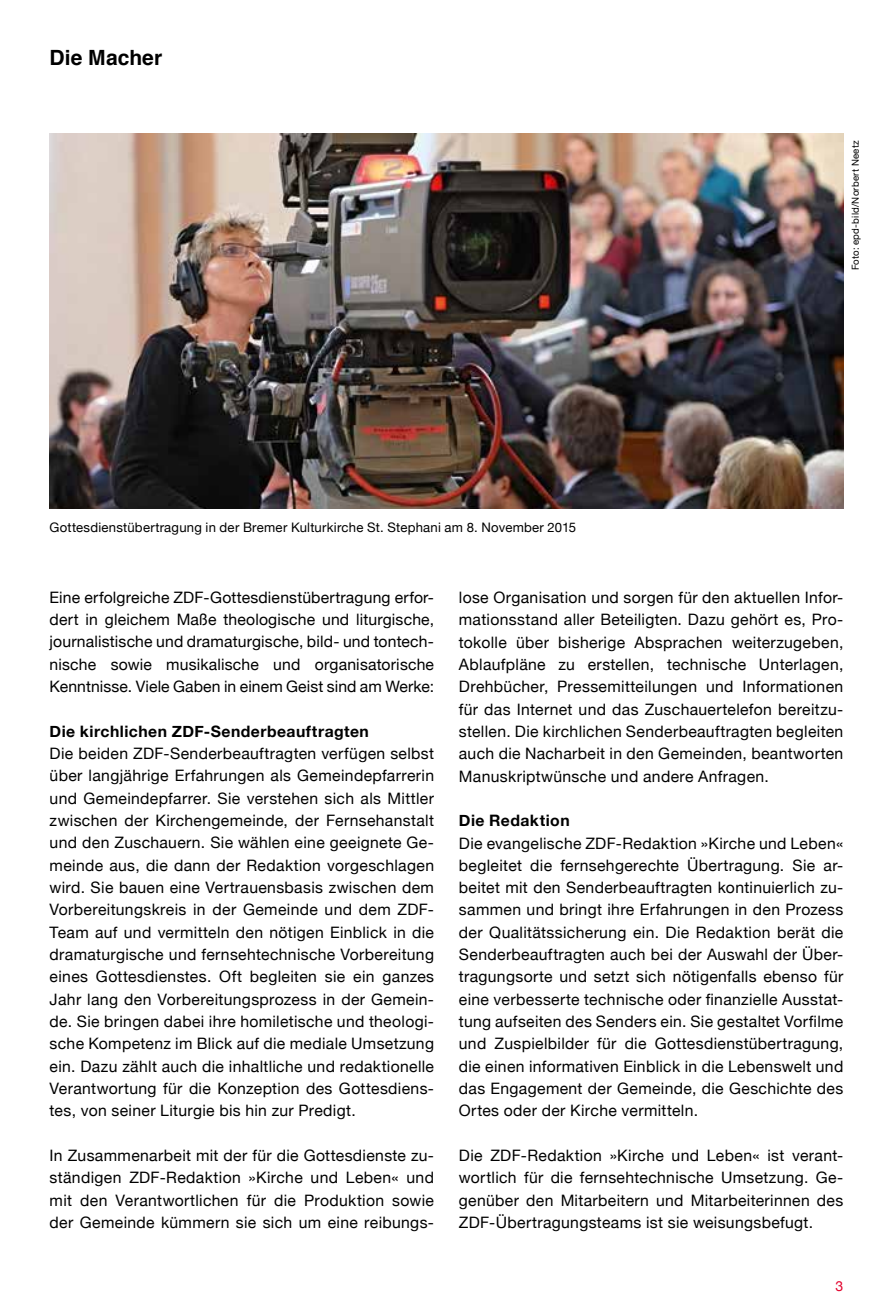
<style>
.page{position:relative;width:893px;height:1315px;background:#fff}
.page>*{position:absolute;margin:0;border:0;box-sizing:border-box;transform-origin:0 0}
.t1{font:700 21px "Helvetica";color:#000}
.t2{font:15.75px/22.4px "Helvetica Neue";letter-spacing:.02em;color:#000;text-align:justify}
.t3{font:700 15.75px "Helvetica Neue";letter-spacing:.03em;color:#000}
.t4{font:14px "Helvetica Neue";color:#e2002b}
.t5{font:13.12px "Helvetica Neue";letter-spacing:.02em;color:#000}
.t6{font:9.62px "Helvetica Neue";letter-spacing:.025em;color:#000}
</style>
<div class="page">
<img style="left:50px;top:134px;width:793px;height:374px">
<h1 class="t1" style="left:50px;top:41px;width:114px">Die Macher</h1>
<p class="t6" style="left:848px;top:270px;width:132px;rotate:-90deg">Foto: epd-bild/Norbert Neetz</p>
<p class="t5" style="left:50px;top:518px;width:528px">Gottesdienstübertragung in der Bremer Kulturkirche St. Stephani am 8. November 2015</p>
<p class="t2" style="left:50px;top:587px;width:386px">Eine erfolgreiche ZDF-Gottesdienstübertragung erfor&shy;dert in gleichem Maße theologische und liturgische, journalistische und dramaturgische, bild- und tontech&shy;nische sowie musikalische und organisatorische Kenntnisse. Viele Gaben in einem Geist sind am Werke:</p>
<p class="t3" style="left:50px;top:719px;width:321px">Die kirchlichen ZDF-Senderbeauftragten</p>
<p class="t2" style="left:50px;top:743px;width:386px">Die beiden ZDF-Senderbeauftragten verfügen selbst über langjährige Erfahrungen als Gemeindepfarrerin und Gemeindepfarrer. Sie verstehen sich als Mittler zwischen der Kirchengemeinde, der Fernsehanstalt und den Zuschauern. Sie wählen eine geeignete Ge&shy;meinde aus, die dann der Redaktion vorgeschlagen wird. Sie bauen eine Vertrauensbasis zwischen dem Vorbereitungskreis in der Gemeinde und dem ZDF-Team auf und vermitteln den nötigen Einblick in die dramaturgische und fernsehtechnische Vorbereitung eines Gottesdienstes. Oft begleiten sie ein ganzes Jahr lang den Vorbereitungsprozess in der Gemein&shy;de. Sie bringen dabei ihre homiletische und theologi&shy;sche Kompetenz im Blick auf die mediale Umsetzung ein. Dazu zählt auch die inhaltliche und redaktionelle Verantwortung für die Konzeption des Gottesdiens&shy;tes, von seiner Liturgie bis hin zur Predigt.</p>
<p class="t2" style="left:50px;top:1145px;width:386px">In Zusammenarbeit mit der für die Gottesdienste zu&shy;ständigen ZDF-Redaktion »Kirche und Leben« und mit den Verantwortlichen für die Produktion sowie der Gemeinde kümmern sie sich um eine reibungs-</p>
<p class="t2" style="left:459px;top:587px;width:386px">lose Organisation und sorgen für den aktuellen Infor&shy;mationsstand aller Beteiligten. Dazu gehört es, Pro&shy;tokolle über bisherige Absprachen weiterzugeben, Ablaufpläne zu erstellen, technische Unterlagen, Drehbücher, Pressemitteilungen und Informationen für das Internet und das Zuschauertelefon bereitzu&shy;stellen. Die kirchlichen Senderbeauftragten begleiten auch die Nacharbeit in den Gemeinden, beantworten Manuskriptwünsche und andere Anfragen.</p>
<p class="t3" style="left:459px;top:808px;width:112px">Die Redaktion</p>
<p class="t2" style="left:459px;top:832px;width:386px">Die evangelische ZDF-Redaktion »Kirche und Leben« begleitet die fernsehgerechte Übertragung. Sie ar&shy;beitet mit den Senderbeauftragten kontinuierlich zu&shy;sammen und bringt ihre Erfahrungen in den Prozess der Qualitätssicherung ein. Die Redaktion berät die Senderbeauftragten auch bei der Auswahl der Über&shy;tragungsorte und setzt sich nötigenfalls ebenso für eine verbesserte technische oder finanzielle Ausstat&shy;tung aufseiten des Senders ein. Sie gestaltet Vorfilme und Zuspielbilder für die Gottesdienstübertragung, die einen informativen Einblick in die Lebenswelt und das Engagement der Gemeinde, die Geschichte des Ortes oder der Kirche vermitteln.</p>
<p class="t2" style="left:459px;top:1145px;width:386px">Die ZDF-Redaktion »Kirche und Leben« ist verant&shy;wortlich für die fernsehtechnische Umsetzung. Ge&shy;genüber den Mitarbeitern und Mitarbeiterinnen des ZDF-Übertragungsteams ist sie weisungsbefugt.</p>
<p class="t4" style="left:836px;top:1276px;width:9px">3</p>
</div>
